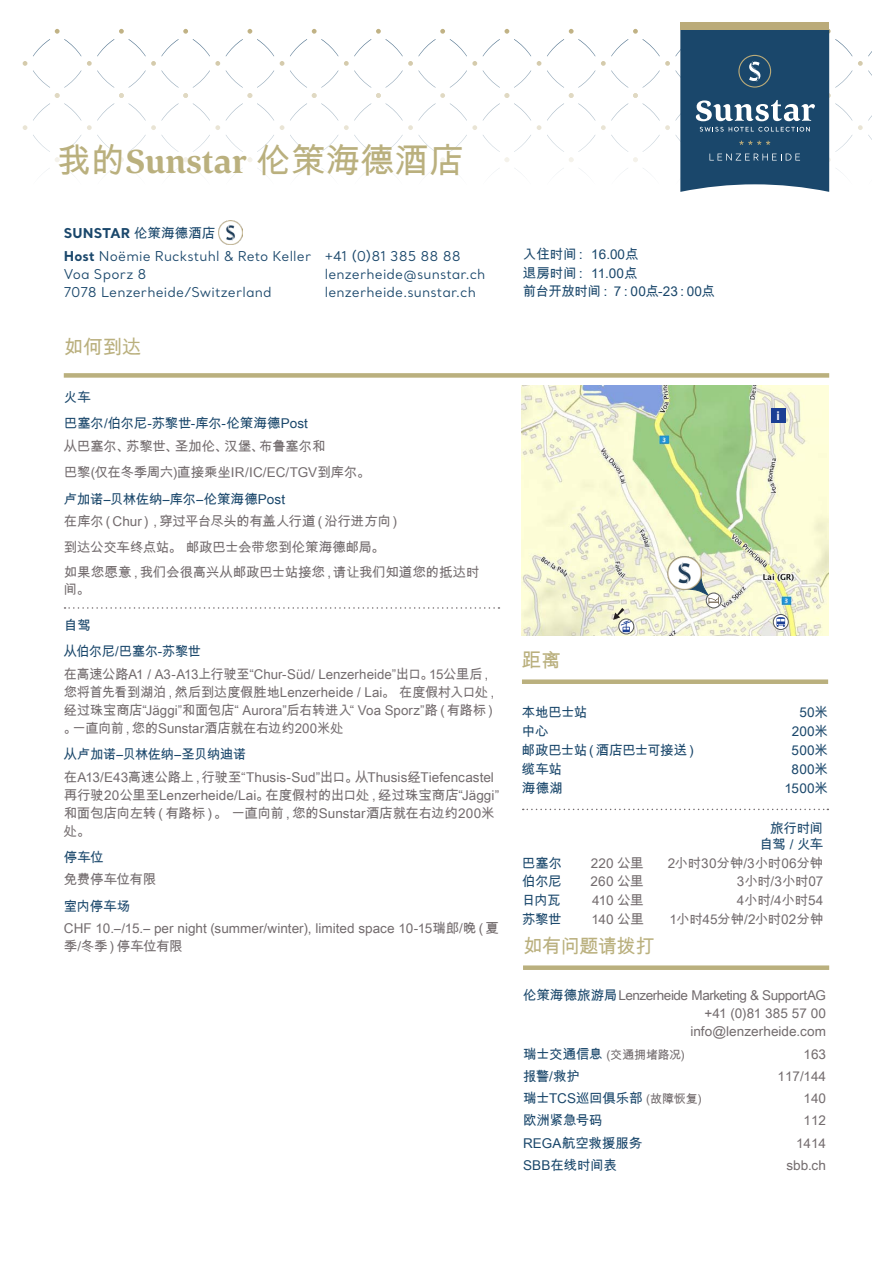
<style>
.page{position:relative;width:893px;height:1263px;background:#fff}
.page>*{position:absolute;margin:0;border:0;box-sizing:border-box;transform-origin:0 0}
.t1{font:34.5px "Arial Unicode MS";color:#bab07e}
.t2{font:19.5px "Arial Unicode MS";letter-spacing:-.03em;color:#bab07e}
.t3{font:13.5px/18px "Arial Unicode MS";color:#736c6e}
.t4{font:13.5px/26.5px "Arial Unicode MS";letter-spacing:-.01em;color:#1a476b}
.t5{font:13.5px/18px "Santral";letter-spacing:.01em;color:#1a476b}
.t6{font:13.5px/18px "Arial Unicode MS";letter-spacing:-.02em;color:#736c6e;text-align:right}
.t7{font:13.5px/26.5px "Arial Unicode MS";letter-spacing:-.025em;color:#736c6e}
.t8{font:13.5px "Arial Unicode MS";letter-spacing:-.04em;color:#1a476b}
.t9{font:13.5px "Arial Unicode MS";letter-spacing:-.03em;color:#736c6e}
.t10{font:12px "Arial Unicode MS";letter-spacing:-.015em;color:#736c6e}
.t11{font:700 12px "Arial";color:#fff}
.s1{font-family:"Corda";font-weight:700}
.s2{font-weight:700}
.s3{font-family:"Arial Unicode MS"}
.s4{font-family:"Arial"}
.s5{color:#1a476b}
.s6{font-size:13.5px;color:#1a476b}
.s7{font-size:12px;color:#736c6e}
</style>
<div class="page">
<svg style="left:483px;top:29px;width:48px;height:27px"></svg>
<svg style="left:483px;top:70px;width:48px;height:51px"></svg>
<svg style="left:483px;top:135px;width:48px;height:27px"></svg>
<svg style="left:537px;top:61px;width:4px;height:5px"></svg>
<svg style="left:547px;top:29px;width:48px;height:27px"></svg>
<svg style="left:537px;top:125px;width:4px;height:5px"></svg>
<svg style="left:547px;top:70px;width:48px;height:51px"></svg>
<svg style="left:547px;top:135px;width:48px;height:27px"></svg>
<svg style="left:23px;top:61px;width:4px;height:5px"></svg>
<svg style="left:33px;top:29px;width:48px;height:27px"></svg>
<svg style="left:23px;top:125px;width:4px;height:5px"></svg>
<svg style="left:33px;top:70px;width:48px;height:51px"></svg>
<svg style="left:33px;top:135px;width:48px;height:27px"></svg>
<svg style="left:226px;top:29px;width:48px;height:27px"></svg>
<svg style="left:858px;top:51px;width:14px;height:25px"></svg>
<svg style="left:87px;top:29px;width:133px;height:133px"></svg>
<svg style="left:226px;top:70px;width:48px;height:51px"></svg>
<svg style="left:858px;top:115px;width:14px;height:25px"></svg>
<svg style="left:226px;top:135px;width:48px;height:27px"></svg>
<svg style="left:280px;top:61px;width:4px;height:5px"></svg>
<svg style="left:290px;top:29px;width:48px;height:27px"></svg>
<svg style="left:280px;top:125px;width:4px;height:5px"></svg>
<svg style="left:290px;top:70px;width:48px;height:51px"></svg>
<svg style="left:290px;top:135px;width:48px;height:27px"></svg>
<svg style="left:344px;top:29px;width:133px;height:133px"></svg>
<div style="left:64px;top:373px;width:765px;height:5px;background:#bab07e"></div>
<div style="left:680px;top:22px;width:149px;height:8px;background:#bbab79"></div>
<svg style="left:601px;top:29px;width:251px;height:163px"></svg>
<svg style="left:65px;top:607px;width:434px;height:2px"></svg>
<div style="left:522px;top:679px;width:306px;height:5px;background:#bab07e"></div>
<svg style="left:523px;top:809px;width:305px;height:1px"></svg>
<div style="left:523px;top:965px;width:306px;height:5px;background:#bab07e"></div>
<img style="left:219px;top:221px;width:23px;height:23px">
<img style="left:522px;top:386px;width:306px;height:249px">
<div style="left:771px;top:408px;width:15px;height:15px;background:#1b3f94"></div>
<svg style="left:773px;top:614px;width:15px;height:15px"></svg>
<div style="left:773px;top:614px;width:15px;height:16px;border:1px solid #57585a;border-radius:50%"></div>
<svg style="left:776px;top:617px;width:9px;height:10px"></svg>
<div style="left:618px;top:619px;width:16px;height:15px;border:1px solid #57585a;border-radius:50%"></div>
<img style="left:667px;top:556px;width:1px;height:34px">
<svg style="left:613px;top:608px;width:19px;height:24px"></svg>
<svg style="left:706px;top:593px;width:15px;height:15px"></svg>
<div style="left:706px;top:593px;width:15px;height:15px;border:1px solid #57585a;border-radius:50%"></div>
<svg style="left:668px;top:556px;width:51px;height:48px"></svg>
<h1 class="t1" style="left:57px;top:136px;width:408px">我的<span class="s1">Sunstar</span> 伦策海德酒店</h1>
<p class="t5" style="left:64px;top:222px;width:249px;line-height:22.2px"><span class="s2">SUNSTAR</span> <span class="s3">伦策海德酒店<br></span><span class="s2">Host</span> Noëmie Ruckstuhl &amp; Reto Keller</p>
<p class="t5" style="left:64px;top:264px;width:209px">Voa Sporz 8<br>7078 Lenzerheide/Switzerland</p>
<p class="t5" style="left:325px;top:246px;width:162px">+41 (0)81 385 88 88 lenzerheide@sunstar.ch lenzerheide.sunstar.ch</p>
<h2 class="t2" style="left:64px;top:333px;width:79px">如何到达</h2>
<p class="t4" style="left:64px;top:384px;width:246px">火车<br>巴塞尔/伯尔尼-苏黎世-库尔-伦策海德Post</p>
<p class="t3" style="left:64px;top:432px;width:308px;line-height:26.5px">从巴塞尔、苏黎世、圣加伦、汉堡、布鲁塞尔和<br>巴黎(仅在冬季周六)直接乘坐IR/IC/EC/TGV到库尔。</p>
<p class="t4" style="left:64px;top:485px;width:223px">卢加诺–贝林佐纳–库尔–伦策海德Post</p>
<p class="t7" style="left:64px;top:508px;width:339px">在库尔（Chur），穿过平台尽头的有盖人行道（沿行进方向）到达公交车终点站。 邮政巴士会带您到伦策海德邮局。</p>
<p class="t3" style="left:64px;top:564px;width:417px;line-height:16.5px">如果您愿意，我们会很高兴从邮政巴士站接您，请让我们知道您的抵达时间。</p>
<p class="t4" style="left:64px;top:612px;width:139px">自驾<br>从伯尔尼/巴塞尔-苏黎世</p>
<p class="t3" style="left:64px;top:665px;width:437px">在高速公路A1 / A3-A13上行驶至“Chur-Süd/ Lenzerheide”出口。15公里后，您将首先看到湖泊，然后到达度假胜地Lenzerheide / Lai。 在度假村入口处，经过珠宝商店“Jäggi”和面包店“ Aurora”后右转进入“ Voa Sporz”路（有路标）。一直向前，您的Sunstar酒店就在右边约200米处</p>
<p class="t4" style="left:64px;top:741px;width:184px">从卢加诺–贝林佐纳–圣贝纳迪诺</p>
<p class="t3" style="left:64px;top:767px;width:437px">在A13/E43高速公路上，行驶至“Thusis-Sud”出口。从Thusis经Tiefencastel再行驶20公里至Lenzerheide/Lai。在度假村的出口处，经过珠宝商店“Jäggi”和面包店向左转（有路标）。 一直向前，您的Sunstar酒店就在右边约200米处。</p>
<p class="t4" style="left:64px;top:844px;width:41px">停车位</p>
<p class="t9" style="left:64px;top:870px;width:94px">免费停车位有限</p>
<p class="t4" style="left:64px;top:892px;width:68px">室内停车场</p>
<p class="t3" style="left:64px;top:919px;width:437px">CHF 10.–/15.– per night (summer/winter), limited space 10-15瑞郎/晚（夏季/冬季）停车位有限</p>
<p class="t4" style="left:523px;top:245px;width:194px;line-height:18.5px">入住时间： <span class="s4">16.00</span>点<br>退房时间： 11.00点<br>前台开放时间： 7：00点-23：00点</p>
<p class="t11" style="left:776px;top:407px;width:5px">i</p>
<h2 class="t2" style="left:522px;top:646px;width:40px">距离</h2>
<p class="t4" style="left:522px;top:698px;width:67px">本地巴士站</p>
<p class="t4" style="left:799px;top:698px;width:30px">50米</p>
<p class="t4" style="left:522px;top:718px;width:28px">中心</p>
<p class="t4" style="left:792px;top:718px;width:38px">200米</p>
<p class="t8" style="left:522px;top:741px;width:178px">邮政巴士站（酒店巴士可接送）</p>
<p class="t4" style="left:792px;top:737px;width:38px">500米</p>
<p class="t4" style="left:522px;top:756px;width:42px">缆车站</p>
<p class="t4" style="left:792px;top:756px;width:38px">800米</p>
<p class="t4" style="left:522px;top:775px;width:42px">海德湖</p>
<p class="t4" style="left:784px;top:775px;width:45px">1500米</p>
<p class="t4" style="left:760px;top:820px;width:65px;line-height:15.5px;text-align:right">旅行时间自驾 / 火车</p>
<p class="t4" style="left:522px;top:849px;width:42px">巴塞尔</p>
<p class="t3" style="left:591px;top:854px;width:55px">220 公里</p>
<p class="t3" style="left:668px;top:854px;width:157px">2小时30分钟/3小时06分钟</p>
<p class="t4" style="left:522px;top:867px;width:41px">伯尔尼</p>
<p class="t3" style="left:591px;top:871px;width:55px">260 公里</p>
<p class="t3" style="left:737px;top:871px;width:88px">3小时/3小时07</p>
<p class="t4" style="left:522px;top:886px;width:40px">日内瓦</p>
<p class="t3" style="left:592px;top:891px;width:53px">410 公里</p>
<p class="t3" style="left:737px;top:891px;width:88px">4小时/4小时54</p>
<p class="t4" style="left:522px;top:905px;width:41px">苏黎世</p>
<p class="t3" style="left:591px;top:910px;width:54px">140 公里</p>
<p class="t3" style="left:670px;top:910px;width:155px">1小时45分钟/2小时02分钟</p>
<h2 class="t2" style="left:523px;top:932px;width:134px">如有问题请拨打</h2>
<p class="t6" style="left:523px;top:986px;width:305px"><span class="s5">伦策海德旅游局</span>Lenzerheide Marketing &amp; Support AG +41 (0)81 385 57 00<br>info@lenzerheide.com</p>
<p class="t10" style="left:523px;top:1046px;width:163px"><span class="s6">瑞士交通信息</span> (交通拥堵路况)</p>
<p class="t3" style="left:803px;top:1045px;width:24px">163</p>
<p class="t4" style="left:523px;top:1063px;width:59px">报警/救护</p>
<p class="t3" style="left:777px;top:1067px;width:50px">117/144</p>
<p class="t4" style="left:523px;top:1085px;width:180px">瑞士TCS巡回俱乐部 <span class="s7">(故障恢复)</span></p>
<p class="t3" style="left:803px;top:1089px;width:24px">140</p>
<p class="t4" style="left:523px;top:1107px;width:81px">欧洲紧急号码</p>
<p class="t3" style="left:803px;top:1111px;width:24px">112</p>
<p class="t4" style="left:523px;top:1129px;width:121px">REGA航空救援服务</p>
<p class="t3" style="left:796px;top:1134px;width:32px">1414</p>
<p class="t4" style="left:523px;top:1152px;width:95px">SBB在线时间表</p>
<p class="t3" style="left:786px;top:1156px;width:41px">sbb.ch</p>
</div>
